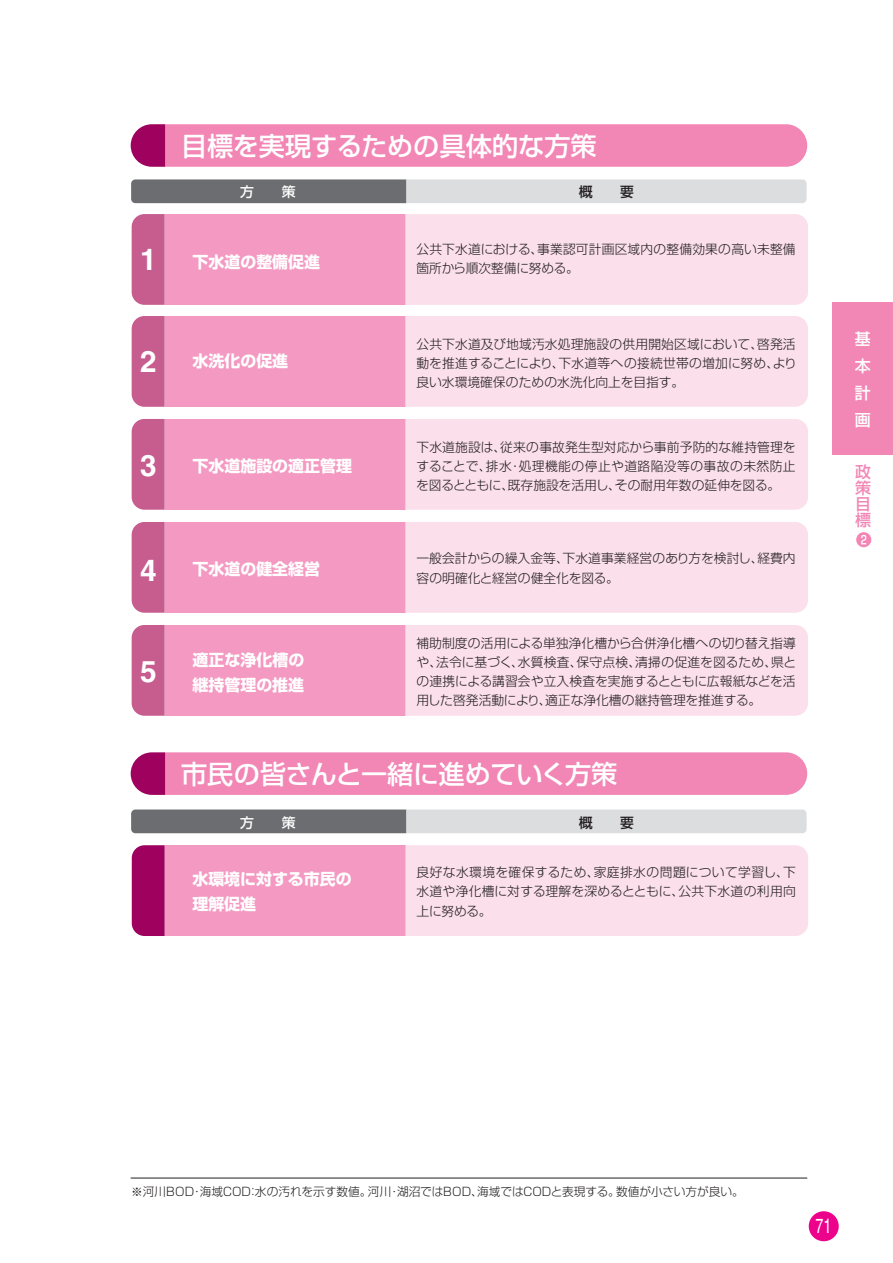
<style>
.page{position:relative;width:893px;height:1263px;background:#fff}
.page>*{position:absolute;margin:0;border:0;box-sizing:border-box;transform-origin:0 0}
.t1{font:700 29.7px "Helvetica";color:#fff}
.t2{font:500 26.1px "Shin Go";color:#fff}
.t3{font:20.4px "Helvetica";color:#fff;scale:.7 1}
.t4{font:700 15.9px/25.5px "Shin Go";color:#fff}
.t5{font:500 15.9px/27.2px "Shin Go";color:#fff;text-align:justify}
.t6{font:500 15.9px/15.9px "Shin Go";color:#f287b6;text-align:justify}
.t7{font:500 13.8px "Shin Go";color:#fff}
.t8{font:500 13.8px "Shin Go";color:#231f20}
.t9{font:300 12.75px/19.2px "Shin Go";letter-spacing:.005em;color:#231f20;text-align:justify}
.t10{font:300 12.75px "Shin Go";letter-spacing:-.02em;color:#231f20}
.t11{font:300 11.7px "Shin Go";color:#231f20}
</style>
<div class="page">
<div style="left:165px;top:214px;width:240px;height:91px;background:#f499c2"></div>
<svg style="left:132px;top:214px;width:33px;height:91px;background:#c86192"></svg>
<div style="left:165px;top:316px;width:240px;height:91px;background:#f499c2"></div>
<div style="left:132px;top:316px;width:33px;height:91px;background:#c75c8f"></div>
<div style="left:165px;top:419px;width:240px;height:91px;background:#f499c2"></div>
<div style="left:132px;top:419px;width:33px;height:91px;background:#c75c8f"></div>
<div style="left:165px;top:522px;width:240px;height:91px;background:#f499c2"></div>
<div style="left:132px;top:522px;width:33px;height:91px;background:#c75c8f"></div>
<div style="left:165px;top:625px;width:240px;height:91px;background:#f499c2"></div>
<div style="left:132px;top:625px;width:33px;height:91px;background:#c75c8f"></div>
<div style="left:165px;top:845px;width:240px;height:91px;background:#f499c2"></div>
<div style="left:132px;top:845px;width:33px;height:91px;background:#9e015e"></div>
<svg style="left:131px;top:124px;width:676px;height:43px;background:#ee84b3"></svg>
<svg style="left:131px;top:752px;width:676px;height:43px;background:#ee84b3"></svg>
<div style="left:405px;top:214px;width:403px;height:91px;background:#fbdfeb"></div>
<div style="left:405px;top:316px;width:403px;height:91px;background:#fbdfeb"></div>
<div style="left:405px;top:419px;width:403px;height:91px;background:#fbdfeb"></div>
<div style="left:405px;top:845px;width:403px;height:91px;background:#fbdfeb"></div>
<div style="left:405px;top:522px;width:403px;height:91px;background:#fbdfeb"></div>
<div style="left:405px;top:625px;width:403px;height:91px;background:#fbdfeb"></div>
<hr style="left:131px;top:1178px;width:676px;height:1px;background:#231f20">
<svg style="left:131px;top:179px;width:676px;height:24px;background:#b0b1b3"></svg>
<svg style="left:131px;top:809px;width:676px;height:24px;background:#b0b1b3"></svg>
<div style="left:809px;top:1211px;width:30px;height:30px;background:#ed028c;border-radius:50%"></div>
<div style="left:833px;top:302px;width:60px;height:153px;background:#f287b6"></div>
<svg style="left:856px;top:532px;width:15px;height:15px"></svg>
<h2 class="t2" style="left:181px;top:129px;width:417px">目標を実現するための具体的な方策</h2>
<p class="t7" style="left:240px;top:183px;width:57px">方　　策</p>
<p class="t8" style="left:579px;top:183px;width:57px">概　　要</p>
<h1 class="t1" style="left:140px;top:241px;width:18px">1</h1>
<p class="t9" style="left:416px;top:239px;width:381px">公共下水道における、事業認可計画区域内の整備効果の高い未整備</p>
<p class="t4" style="left:193px;top:248px;width:129px">下水道の整備促進</p>
<p class="t10" style="left:416px;top:260px;width:164px">箇所から順次整備に努める。</p>
<h1 class="t1" style="left:140px;top:343px;width:18px">2</h1>
<h1 class="t1" style="left:140px;top:447px;width:18px">3</h1>
<p class="t4" style="left:193px;top:348px;width:97px">水洗化の促進</p>
<p class="t4" style="left:193px;top:452px;width:161px">下水道施設の適正管理</p>
<p class="t9" style="left:416px;top:334px;width:382px">公共下水道及び地域汚水処理施設の供用開始区域において、啓発活動を推進することにより、下水道等への接続世帯の増加に努め、より良い水環境確保のための水洗化向上を目指す。</p>
<p class="t9" style="left:416px;top:437px;width:381px">下水道施設は、従来の事故発生型対応から事前予防的な維持管理をすることで、排水・処理機能の停止や道路陥没等の事故の未然防止を図るとともに、既存施設を活用し、その耐用年数の延伸を図る。</p>
<p class="t5" style="left:855px;top:324px;width:17px">基本計画</p>
<p class="t6" style="left:855px;top:464px;width:17px">政策目標</p>
<h1 class="t1" style="left:140px;top:553px;width:18px">4</h1>
<p class="t4" style="left:193px;top:555px;width:129px">下水道の健全経営</p>
<p class="t9" style="left:416px;top:548px;width:381px">一般会計からの繰入金等、下水道事業経営のあり方を検討し、経費内容の明確化と経営の健全化を図る。</p>
<h1 class="t1" style="left:140px;top:653px;width:18px">5</h1>
<p class="t4" style="left:193px;top:646px;width:113px">適正な浄化槽の継持管理の推進</p>
<p class="t9" style="left:416px;top:633px;width:381px">補助制度の活用による単独浄化槽から合併浄化槽への切り替え指導や、法令に基づく、水質検査、保守点検、清掃の促進を図るため、県との連携による講習会や立入検査を実施するとともに広報紙などを活用した啓発活動により、適正な浄化槽の継持管理を推進する。</p>
<h2 class="t2" style="left:181px;top:757px;width:438px">市民の皆さんと一緒に進めていく方策</h2>
<p class="t7" style="left:240px;top:813px;width:57px">方　　策</p>
<p class="t8" style="left:579px;top:813px;width:57px">概　　要</p>
<p class="t4" style="left:192px;top:865px;width:161px">水環境に対する市民の理解促進</p>
<p class="t9" style="left:417px;top:862px;width:381px">良好な水環境を確保するため、家庭排水の問題について学習し、下水道や浄化槽に対する理解を深めるとともに、公共下水道の利用向上に努める。</p>
<p class="t11" style="left:131px;top:1184px;width:614px">※河川BOD・海域COD：水の汚れを示す数値。河川・湖沼ではBOD、海域ではCODと表現する。数値が小さい方が良い。</p>
<h3 class="t3" style="left:815px;top:1214px;width:24px">71</h3>
</div>
